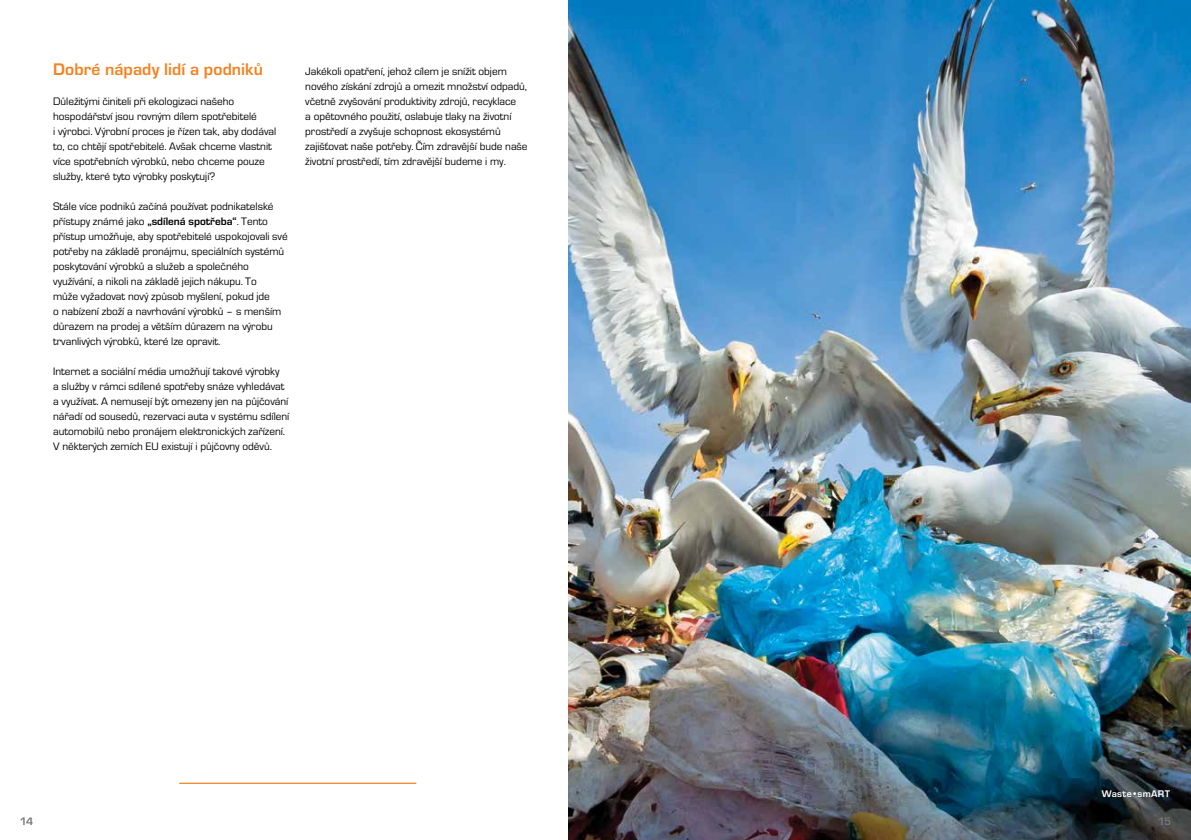
<style>
.page{position:relative;width:1191px;height:840px;background:#fff}
.page>*{position:absolute;margin:0;border:0;box-sizing:border-box;transform-origin:0 0}
.t1{font:700 17.5px "Eurostile OT";letter-spacing:.005em;color:#f58220}
.t2{font:11.25px/15px "Eurostile OT";color:#000}
.t3{font:700 11.25px "Eurostile OT";color:#77787b}
.t4{font:700 10px "Eurostile OT";letter-spacing:.035em;color:#fff}
.s1{font-weight:700}
</style>
<div class="page">
<img style="left:569px;top:0;width:622px;height:840px">
<hr style="left:179px;top:782px;width:237px;height:2px;background:#f58220">
<h1 class="t1" style="left:53px;top:60px;width:211px">Dobré nápady lidí a podniků</h1>
<p class="t2" style="left:53px;top:94px;width:224px">Důležitými činiteli při ekologizaci našeho hospodářství jsou rovným dílem spotřebitelé<br>i výrobci. Výrobní proces je řízen tak, aby dodával to, co chtějí spotřebitelé. Avšak chceme vlastnit více spotřebních výrobků, nebo chceme pouze služby, které tyto výrobky poskytují?</p>
<p class="t2" style="left:53px;top:199px;width:236px">Stále více podniků začíná používat podnikatelské přístupy známé jako <span class="s1">„sdílená spotřeba“</span>. Tento přístup umožňuje, aby spotřebitelé uspokojovali své potřeby na základě pronájmu, speciálních systémů poskytování výrobků a služeb a společného využívání, a nikoli na základě jejich nákupu. To<br>může vyžadovat nový způsob myšlení, pokud jde<br>o nabízení zboží a navrhování výrobků – s menším důrazem na prodej a větším důrazem na výrobu trvanlivých výrobků, které lze opravit.</p>
<p class="t2" style="left:53px;top:364px;width:238px">Internet a sociální média umožňují takové výrobky<br>a služby v rámci sdílené spotřeby snáze vyhledávat a využívat. A nemusejí být omezeny jen na půjčování nářadí od sousedů, rezervaci auta v systému sdílení automobilů nebo pronájem elektronických zařízení.<br>V některých zemích EU existují i půjčovny oděvů.</p>
<p class="t2" style="left:305px;top:64px;width:224px">Jakékoli opatření, jehož cílem je snížit objem nového získání zdrojů a omezit množství odpadů, včetně zvyšování produktivity zdrojů, recyklace<br>a opětovného použití, oslabuje tlaky na životní prostředí a zvyšuje schopnost ekosystémů zajišťovat naše potřeby. Čím zdravější bude naše životní prostředí, tím zdravější budeme i my.</p>
<p class="t4" style="left:1101px;top:788px;width:70px">Waste•smART</p>
<p class="t3" style="left:20px;top:815px;width:15px">14</p>
<p class="t3" style="left:1157px;top:815px;width:15px">15</p>
</div>
